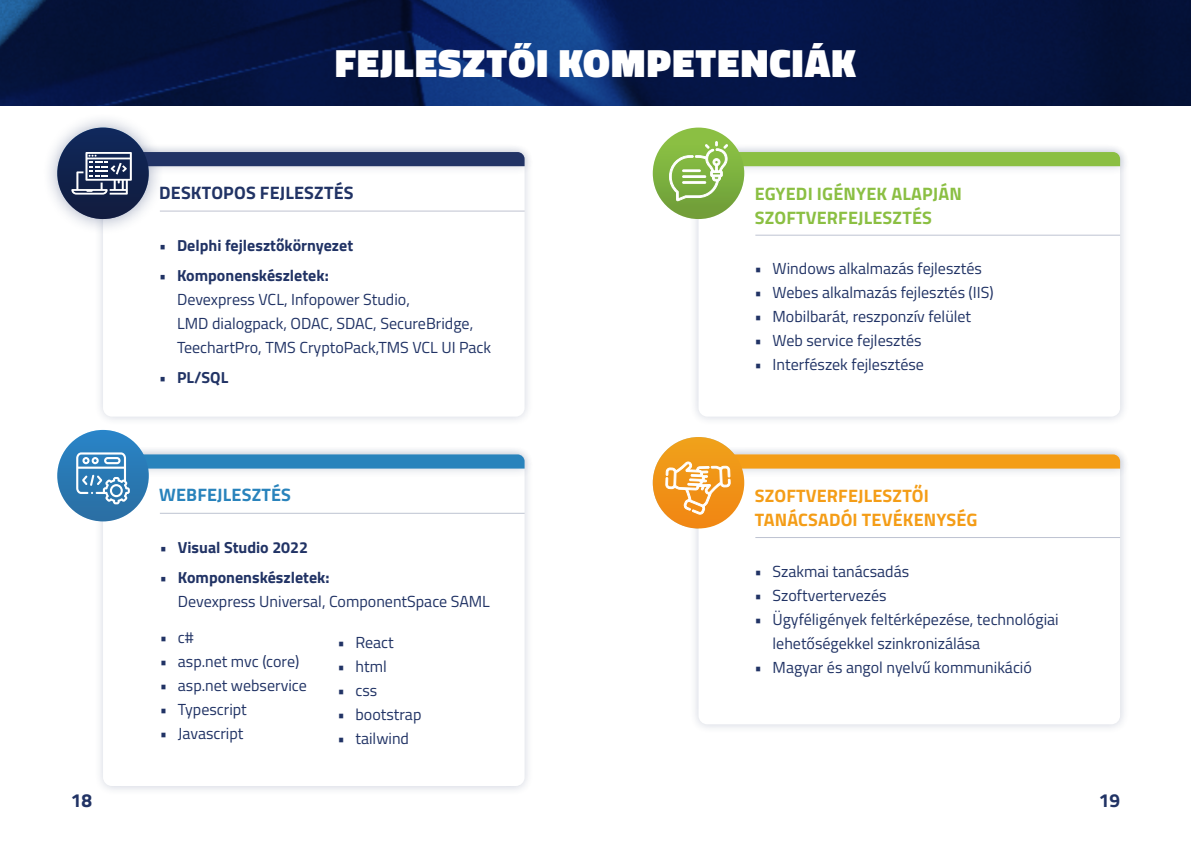
<style>
.page{position:relative;width:1191px;height:842px;background:#fff}
.page>*{position:absolute;margin:0;border:0;box-sizing:border-box;transform-origin:0 0}
.t1{font:900 40px "Titillium Web";letter-spacing:.03em;color:#fff}
.t2{font:700 19px "Titillium Web";color:#213365}
.t3{font:700 18px/24px "Titillium Web";letter-spacing:.01em;color:#f49d17}
.t4{font:700 18px/24px "Titillium Web";letter-spacing:.01em;color:#8bbf43}
.t5{font:700 18px "Titillium Web";letter-spacing:.01em;color:#213365}
.t6{font:700 18px "Titillium Web";letter-spacing:.01em;color:#2983bc}
.t7{font:16px/24px "Titillium Web";color:#213365}
.t8{font:700 16px "Titillium Web";color:#213365}
</style>
<div class="page">
<img style="left:0;top:0;width:1191px;height:106px">
<div style="left:93px;top:143px;width:441px;height:283px;background:#213365;opacity:.2"></div>
<div style="left:103px;top:152px;width:421px;height:265px;background:#fff;border-radius:9px"></div>
<div style="left:689px;top:143px;width:440px;height:283px;background:#213365;opacity:.2"></div>
<div style="left:698px;top:152px;width:422px;height:265px;background:#fff;border-radius:9px"></div>
<div style="left:689px;top:143px;width:440px;height:33px;background:#213365;opacity:.2"></div>
<div style="left:94px;top:143px;width:440px;height:33px;background:#213365;opacity:.2"></div>
<div style="left:689px;top:445px;width:440px;height:289px;background:#f6f7f8"></div>
<div style="left:698px;top:454px;width:422px;height:270px;background:#fff;border-radius:9px"></div>
<div style="left:93px;top:445px;width:441px;height:351px;background:#f6f7f8"></div>
<div style="left:103px;top:454px;width:421px;height:332px;background:#fff;border-radius:9px"></div>
<hr style="left:160px;top:211px;width:364px;height:1px;background:#252f61">
<hr style="left:755px;top:235px;width:365px;height:1px;background:#213365">
<hr style="left:755px;top:537px;width:365px;height:1px;background:#213365">
<hr style="left:160px;top:513px;width:364px;height:1px;background:#213365">
<div style="left:42px;top:112px;width:122px;height:123px;background:#213365;opacity:.4"></div>
<div style="left:57px;top:128px;width:92px;height:91px;background:linear-gradient(to bottom,#10285c,#141e3f);border-radius:50%"></div>
<svg style="left:71px;top:152px;width:453px;height:43px"></svg>
<div style="left:689px;top:445px;width:440px;height:33px;background:#213365;opacity:.2"></div>
<svg style="left:653px;top:437px;width:91px;height:91px"></svg>
<svg style="left:665px;top:443px;width:455px;height:74px"></svg>
<div style="left:653px;top:128px;width:91px;height:91px;background:linear-gradient(to bottom,#8ec545,#6f9d3a);border-radius:50%"></div>
<div style="left:94px;top:445px;width:440px;height:33px;background:#213365;opacity:.2"></div>
<div style="left:57px;top:430px;width:92px;height:91px;background:linear-gradient(to bottom,#2b86c8,#2b6ea2);border-radius:50%"></div>
<svg style="left:76px;top:452px;width:448px;height:52px"></svg>
<svg style="left:669px;top:141px;width:451px;height:61px"></svg>
<h1 class="t1" style="left:335px;top:34px;width:522px">FEJLESZTŐI KOMPETENCIÁK</h1>
<p class="t5" style="left:159px;top:179px;width:196px">DESKTOPOS FEJLESZTÉS</p>
<p class="t4" style="left:754px;top:180px;width:209px">EGYEDI IGÉNYEK ALAPJÁN<br>SZOFTVERFEJLESZTÉS</p>
<p class="t8" style="left:159px;top:233px;width:196px">• Delphi fejlesztőkörnyezet</p>
<p class="t8" style="left:159px;top:263px;width:171px">• Komponenskészletek:</p>
<p class="t7" style="left:177px;top:286px;width:316px">Devexpress VCL, Infopower Studio,<br>LMD dialogpack, ODAC, SDAC, SecureBridge,<br>TeechartPro, TMS CryptoPack,TMS VCL UI Pack</p>
<p class="t8" style="left:159px;top:365px;width:71px">• PL/SQL</p>
<p class="t6" style="left:159px;top:481px;width:133px">WEBFEJLESZTÉS</p>
<p class="t8" style="left:160px;top:535px;width:150px">• Visual Studio 2022</p>
<p class="t8" style="left:160px;top:565px;width:171px">• Komponenskészletek:</p>
<p class="t7" style="left:178px;top:589px;width:313px">Devexpress Universal, ComponentSpace SAML</p>
<p class="t7" style="left:160px;top:625px;width:35px">• c#</p>
<p class="t7" style="left:160px;top:649px;width:141px">• asp.net mvc (core)</p>
<p class="t7" style="left:160px;top:673px;width:148px">• asp.net webservice</p>
<p class="t7" style="left:160px;top:697px;width:89px">• Typescript</p>
<p class="t7" style="left:160px;top:721px;width:85px">• Javascript</p>
<p class="t7" style="left:337px;top:630px;width:58px">• React</p>
<p class="t7" style="left:337px;top:654px;width:51px">• html</p>
<p class="t7" style="left:337px;top:678px;width:41px">• css</p>
<p class="t7" style="left:337px;top:702px;width:85px">• bootstrap</p>
<p class="t7" style="left:337px;top:726px;width:73px">• tailwind</p>
<p class="t7" style="left:754px;top:256px;width:229px">• Windows alkalmazás fejlesztés</p>
<p class="t7" style="left:754px;top:280px;width:240px">• Webes alkalmazás fejlesztés (IIS)</p>
<p class="t7" style="left:754px;top:304px;width:218px">• Mobilbarát, reszponzív felület</p>
<p class="t7" style="left:754px;top:328px;width:168px">• Web service fejlesztés</p>
<p class="t7" style="left:754px;top:352px;width:171px">• Interfészek fejlesztése</p>
<p class="t3" style="left:754px;top:483px;width:224px">SZOFTVERFEJLESZTŐI<br>TANÁCSADÓI TEVÉKENYSÉG</p>
<p class="t7" style="left:754px;top:558px;width:156px">• Szakmai tanácsadás</p>
<p class="t7" style="left:754px;top:582px;width:133px">• Szoftvertervezés</p>
<p class="t7" style="left:772px;top:606px;width:287px;text-indent:-18px">• Ügyféligények feltérképezése, technológiai lehetőségekkel szinkronizálása</p>
<p class="t7" style="left:754px;top:654px;width:279px">• Magyar és angol nyelvű kommunikáció</p>
<p class="t2" style="left:71px;top:786px;width:23px">18</p>
<p class="t2" style="left:1098px;top:786px;width:23px">19</p>
</div>
